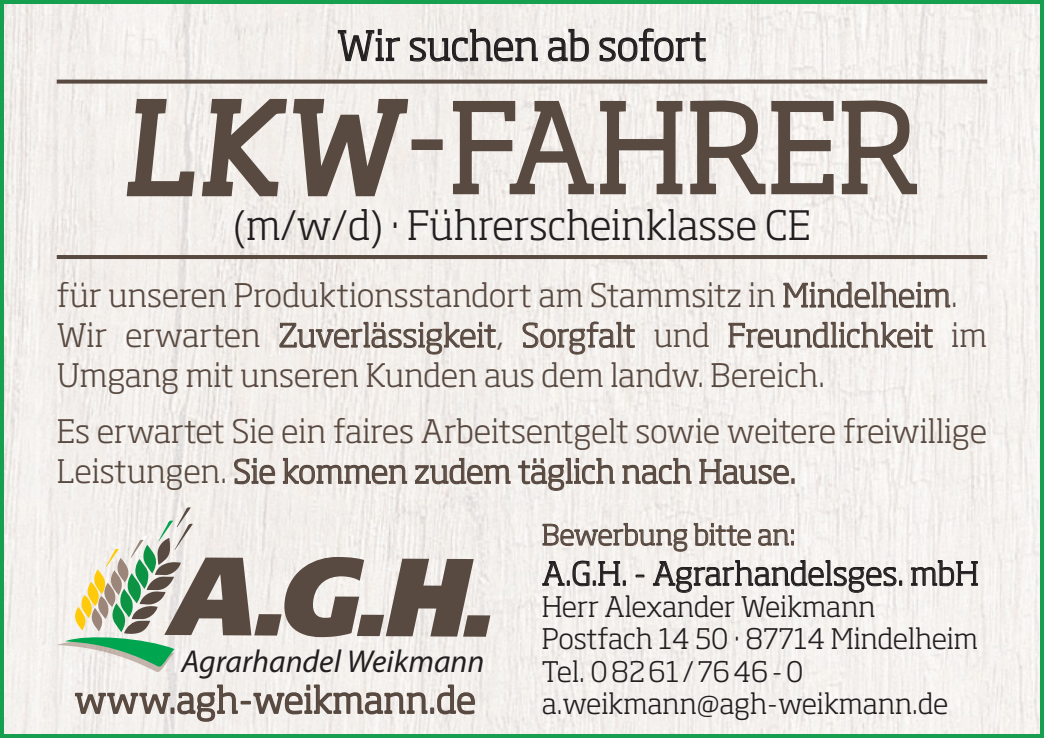
<style>
.page{position:relative;width:1044px;height:738px;background:#fff}
.page>*{position:absolute;margin:0;border:0;box-sizing:border-box;transform-origin:0 0}
.t1{font:300 120px "Soho Std";letter-spacing:.015em;color:#594a41}
.t2{font:italic 900 111.2px "Frutiger";color:#594a41;scale:.91 1}
.t3{font:300 40px "Soho Std";letter-spacing:-.005em;color:#231f20}
.t4{font:300 36px "Soho Std";letter-spacing:.01em;color:#594a41}
.t5{font:300 32px/40px "Soho Std";letter-spacing:-.005em;color:#594a41}
.t6{font:300 32px "Soho Std";letter-spacing:-.005em;color:#231f20}
.t7{font:italic 31.6px "Myriad Pro";color:#231f20}
.t8{font:300 28px/32px "Soho Std";color:#231f20}
.t9{font:300 28px "Soho Std";letter-spacing:-.01em;color:#594a41}
</style>
<div class="page">
<img style="left:5px;top:5px;width:1033px;height:727px">
<svg style="left:122px;top:95px;width:290px;height:106px;background:#b5aca7"></svg>
<div style="left:411px;top:139px;width:31px;height:11px;border:4px solid #594a41"></div>
<svg style="left:451px;top:98px;width:467px;height:98px"></svg>
<svg style="left:57px;top:79px;width:929px;height:4px;background:#6f6159"></svg>
<hr style="left:57px;top:255px;width:929px;height:4px;background:#594a41">
<svg style="left:337px;top:26px;width:63px;height:49px"></svg>
<svg style="left:409px;top:28px;width:129px;height:34px;background:#c6c1bf"></svg>
<svg style="left:547px;top:28px;width:42px;height:34px"></svg>
<svg style="left:598px;top:28px;width:108px;height:34px"></svg>
<svg style="left:542px;top:560px;width:83px;height:26px"></svg>
<svg style="left:635px;top:574px;width:9px;height:3px"></svg>
<svg style="left:652px;top:559px;width:249px;height:33px"></svg>
<svg style="left:910px;top:559px;width:67px;height:27px"></svg>
<svg style="left:542px;top:522px;width:145px;height:30px"></svg>
<svg style="left:693px;top:522px;width:58px;height:24px"></svg>
<svg style="left:757px;top:528px;width:36px;height:18px"></svg>
<img style="left:57px;top:640px;width:117px;height:31px">
<svg style="left:65px;top:507px;width:128px;height:159px"></svg>
<div style="left:0;top:0;width:1043px;height:737px;border:4px solid #169f4e"></div>
<svg style="left:74px;top:683px;width:165px;height:45px;background:#d1cbc7"></svg>
<div style="left:240px;top:700px;width:11px;height:4px;border:2px solid #594a41"></div>
<svg style="left:252px;top:683px;width:223px;height:45px"></svg>
<svg style="left:782px;top:281px;width:168px;height:27px"></svg>
<svg style="left:279px;top:321px;width:217px;height:33px;background:#d2ccc7"></svg>
<svg style="left:522px;top:321px;width:113px;height:33px"></svg>
<svg style="left:728px;top:321px;width:205px;height:27px"></svg>
<svg style="left:233px;top:457px;width:42px;height:27px"></svg>
<svg style="left:282px;top:457px;width:125px;height:27px;background:#cac3be"></svg>
<svg style="left:414px;top:457px;width:97px;height:27px;background:#c8c1bd"></svg>
<svg style="left:517px;top:457px;width:98px;height:34px"></svg>
<svg style="left:621px;top:457px;width:71px;height:27px;background:#cbc4bf"></svg>
<svg style="left:698px;top:458px;width:96px;height:26px"></svg>
<p class="t3" style="left:337px;top:21px;width:371px">Wir suchen ab sofort</p>
<h1 class="t1" style="left:126px;top:73px;width:793px">LKW-FAHRER</h1>
<p class="t3" style="left:233px;top:200px;width:578px">(m/w/d) · Führerscheinklasse CE</p>
<p class="t5" style="left:57px;top:274px;width:931px">für unseren Produktionsstandort am Stammsitz in Mindelheim.<br>Wir erwarten Zuverlässigkeit, Sorgfalt und Freundlichkeit im<br>Umgang mit unseren Kunden aus dem landw. Bereich.</p>
<p class="t5" style="left:57px;top:410px;width:931px">Es erwartet Sie ein faires Arbeitsentgelt sowie weitere freiwillige<br>Leistungen. Sie kommen zudem täglich nach Hause.</p>
<h2 class="t2" style="left:166px;top:528px;width:393px">A.G.H.</h2>
<p class="t7" style="left:181px;top:644px;width:304px">Agrarhandel Weikmann</p>
<p class="t4" style="left:75px;top:676px;width:402px">www.agh-weikmann.de</p>
<p class="t9" style="left:541px;top:517px;width:255px">Bewerbung bitte an:</p>
<p class="t6" style="left:541px;top:553px;width:438px">A.G.H. - Agrarhandelsges. mbH</p>
<p class="t8" style="left:541px;top:590px;width:438px">Herr Alexander Weikmann<br>Postfach 14 50 · 87714 Mindelheim<br>Tel. 0 82 61 / 76 46 - 0 a.weikmann@agh-weikmann.de</p>
</div>
